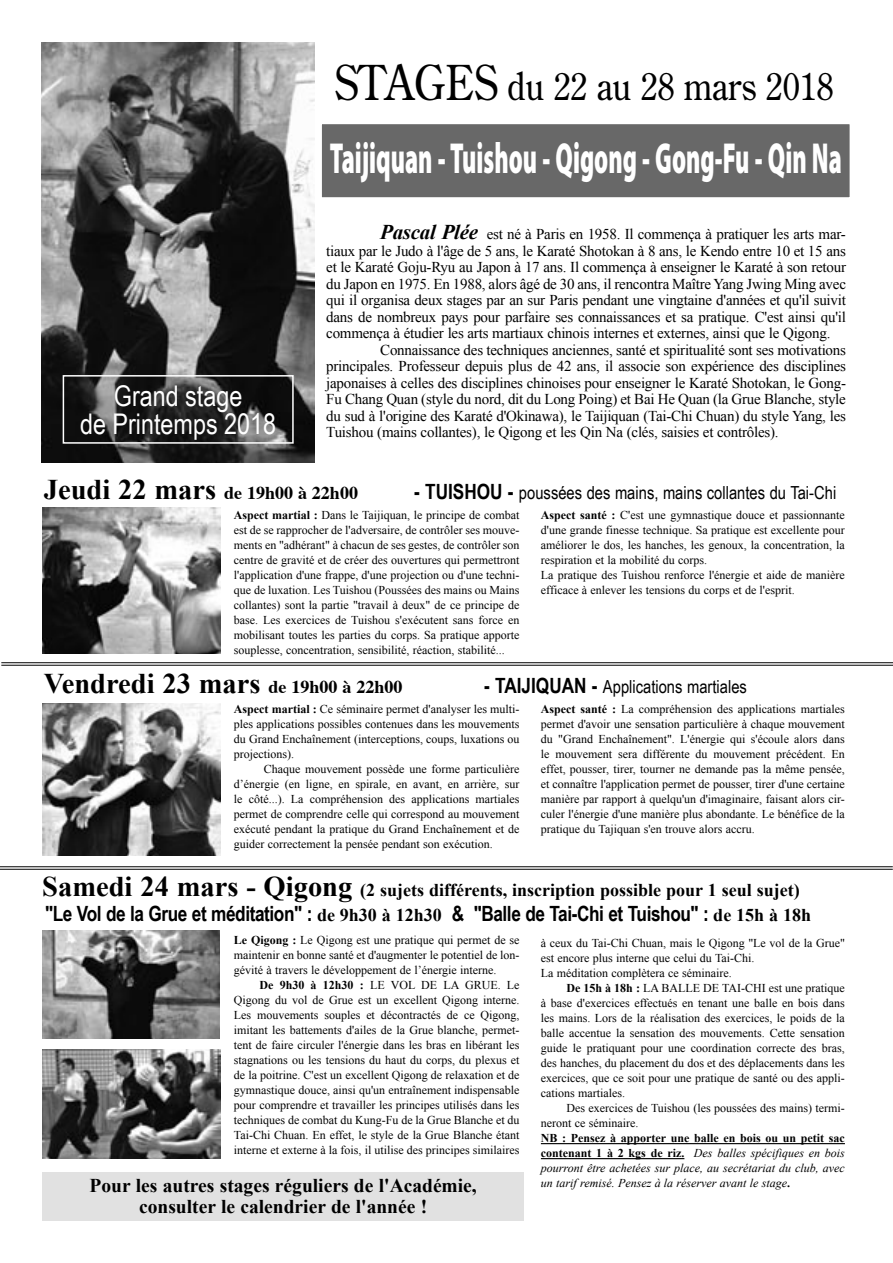
<style>
.page{position:relative;width:893px;height:1263px;background:#fff}
.page>*{position:absolute;margin:0;border:0;box-sizing:border-box;transform-origin:0 0}
.t1{font:900 43.65px "Myriad Pro";color:#fff;scale:.55 1}
.t2{font:37.5px "Century Old Style Std";color:#000;scale:.9 1}
.t3{font:700 28.5px "Times New Roman";color:#000}
.t4{font:28.5px "Arial Narrow";color:#fff}
.t5{font:700 21px "Arial Narrow";letter-spacing:-.02em;color:#000}
.t6{font:700 19.5px "Times New Roman";color:#000}
.t7{font:18px "Arial Narrow";color:#000}
.t8{font:700 18px "Times New Roman";color:#000}
.t9{font:700 18px "Times";color:#000}
.t10{font:15px/16.5px "Times New Roman";letter-spacing:-.015em;color:#000;text-align:justify}
.t11{font:12px/15px "Times New Roman";color:#000;text-align:justify}
.t12{font:italic 12px/15px "Times New Roman";color:#000;text-align:justify}
.s1{font-size:48px}
.s2{font-weight:700;font-style:italic;font-size:21px}
.s3{font-family:"Times New Roman";font-size:28.5px}
.s4{font-weight:700;font-size:21px}
.s5{font-weight:700}
.s6{font-family:"Times";font-size:18px}
.s7{font-size:28.5px}
.s8{font-family:"Times New Roman";font-size:18px}
.s9{font-weight:700;font-style:normal}
</style>
<div class="page">
<img style="left:42px;top:43px;width:273px;height:420px">
<hr style="left:0;top:866px;width:893px;height:1px;background:#000">
<hr style="left:0;top:869px;width:893px;height:1px;background:#000">
<hr style="left:1px;top:662px;width:892px;height:1px;background:#000">
<hr style="left:1px;top:665px;width:892px;height:1px;background:#000">
<img style="left:42px;top:508px;width:178px;height:146px">
<hr style="left:541px;top:1143px;width:304px;height:1px;background:#000">
<hr style="left:541px;top:1158px;width:143px;height:1px;background:#000">
<img style="left:42px;top:703px;width:178px;height:153px">
<div style="left:320px;top:123px;width:531px;height:76px;background:#686868"></div>
<div style="left:319px;top:121px;width:534px;height:79px;border:3px solid #fff"></div>
<img style="left:43px;top:1050px;width:177px;height:108px">
<img style="left:43px;top:931px;width:177px;height:108px">
<div style="left:63px;top:375px;width:231px;height:69px;border:2px solid #fff"></div>
<div style="left:43px;top:1172px;width:481px;height:48px;background:#e1e1e1"></div>
<p class="t2" style="left:334px;top:63px;width:556px"><span class="s1">STAGES</span> du 22 au 28 mars 2018</p>
<p class="t4" style="left:114px;top:379px;width:130px">Grand stage</p>
<p class="t4" style="left:80px;top:408px;width:198px">de Printemps 2018</p>
<p class="t1" style="left:330px;top:134px;width:933px">Taijiquan - Tuishou - Qigong - Gong-Fu - Qin Na</p>
<p class="t10" style="left:326px;top:226px;width:521px;text-indent:54px"><span class="s2">Pascal Plée</span> est né à Paris en 1958. Il commença à pratiquer les arts mar&shy;tiaux par le Judo à l'âge de 5 ans, le Karaté Shotokan à 8 ans, le Kendo entre 10 et 15 ans et le Karaté Goju-Ryu au Japon à 17 ans. Il commença à enseigner le Karaté à son retour du Japon en 1975. En 1988, alors âgé de 30 ans, il rencontra Maître Yang Jwing Ming avec qui il organisa deux stages par an sur Paris pendant une vingtaine d'années et qu'il suivit dans de nombreux pays pour parfaire ses connaissances et sa pratique. C'est ainsi qu'il commença à étudier les arts martiaux chinois internes et externes, ainsi que le Qigong.</p>
<p class="t10" style="left:326px;top:341px;width:521px;text-indent:54px">Connaissance des techniques anciennes, santé et spiritualité sont ses motivations principales. Professeur depuis plus de 42 ans, il associe son expérience des disciplines japonaises à celles des disciplines chinoises pour enseigner le Karaté Shotokan, le Gong-Fu Chang Quan (style du nord, dit du Long Poing) et Bai He Quan (la Grue Blanche, style du sud à l'origine des Karaté d'Okinawa), le Taijiquan (Tai-Chi Chuan) du style Yang, les Tuishou (mains collantes), le Qigong et les Qin Na (clés, saisies et contrôles).</p>
<p class="t9" style="left:44px;top:476px;width:316px"><span class="s3">Jeudi 22 mars</span> de 19h00 à 22h00</p>
<p class="t7" style="left:414px;top:483px;width:424px"><span class="s4">- TUISHOU -</span> poussées des mains, mains collantes du Tai-Chi</p>
<p class="t11" style="left:234px;top:507px;width:287px"><span class="s5">Aspect martial :</span> Dans le Taijiquan, le principe de combat est de se rapprocher de l'adversaire, de contrôler ses mouve&shy;ments en "adhérant" à chacun de ses gestes, de contrôler son centre de gravité et de créer des ouvertures qui permettront l'application d'une frappe, d'une projection ou d'une techni&shy;que de luxation. Les Tuishou (Poussées des mains ou Mains collantes) sont la partie "travail à deux" de ce principe de base. Les exercices de Tuishou s'exécutent sans force en mobilisant toutes les parties du corps. Sa pratique apporte souplesse, concentration, sensibilité, réaction, stabilité...</p>
<p class="t11" style="left:541px;top:507px;width:306px;text-align:left"><span class="s5">Aspect santé :</span> C'est une gymnastique douce et passionnante d'une grande finesse technique. Sa pratique est excellente pour améliorer le dos, les hanches, les genoux, la concentration, la respiration et la mobilité du corps.<br>La pratique des Tuishou renforce l'énergie et aide de manière efficace à enlever les tensions du corps et de l'esprit.</p>
<p class="t3" style="left:44px;top:663px;width:360px">Vendredi 23 mars <span class="s6">de 19h00 à 22h00</span></p>
<p class="t7" style="left:484px;top:676px;width:264px"><span class="s4">- TAIJIQUAN -</span> Applications martiales</p>
<p class="t11" style="left:234px;top:702px;width:287px"><span class="s5">Aspect martial :</span> Ce séminaire permet d'analyser les multi&shy;ples applications possibles contenues dans les mouvements du Grand Enchaînement (interceptions, coups, luxations ou projections).</p>
<p class="t11" style="left:234px;top:762px;width:287px;text-indent:30px">Chaque mouvement possède une forme particulière d’énergie (en ligne, en spirale, en avant, en arrière, sur le côté...). La compréhension des applications martiales permet de comprendre celle qui correspond au mouvement exécuté pendant la pratique du Grand Enchaînement et de guider correctement la pensée pendant son exécution.</p>
<p class="t11" style="left:541px;top:702px;width:306px"><span class="s5">Aspect santé :</span> La compréhension des applications martiales permet d'avoir une sensation particulière à chaque mouvement du "Grand Enchaînement". L'énergie qui s'écoule alors dans le mouvement sera différente du mouvement précédent. En effet, pousser, tirer, tourner ne demande pas la même pensée, et connaître l'application permet de pousser, tirer d'une certaine manière par rapport à quelqu'un d'imaginaire, faisant alors cir&shy;culer l'énergie d'une manière plus abondante. Le bénéfice de la pratique du Tajiquan s'en trouve alors accru.</p>
<p class="t8" style="left:42px;top:878px;width:759px"><span class="s7">Samedi 24 mars - Qigong</span> (2 sujets différents, inscription possible pour 1 seul sujet)</p>
<p class="t11" style="left:234px;top:932px;width:287px"><span class="s5">Le Qigong :</span> Le Qigong est une pratique qui permet de se maintenir en bonne santé et d'augmenter le potentiel de lon&shy;gévité à travers le développement de l’énergie interne.</p>
<p class="t11" style="left:234px;top:977px;width:287px;text-indent:26px"><span class="s5">De 9h30 à 12h30 :</span> LE VOL DE LA GRUE. Le Qigong du vol de Grue est un excellent Qigong interne.<br>Les mouvements souples et décontractés de ce Qigong, imitant les battements d'ailes de la Grue blanche, permet&shy;tent de faire circuler l'énergie dans les bras en libérant les stagnations ou les tensions du haut du corps, du plexus et de la poitrine. C'est un excellent Qigong de relaxation et de gymnastique douce, ainsi qu'un entraînement indispensable pour comprendre et travailler les principes utilisés dans les techniques de combat du Kung-Fu de la Grue Blanche et du Tai-Chi Chuan. En effet, le style de la Grue Blanche étant interne et externe à la fois, il utilise des principes similaires</p>
<p class="t5" style="left:45px;top:901px;width:768px">"Le Vol de la Grue et méditation" : <span class="s8">de 9h30 à 12h30</span> &amp; "Balle de Tai-Chi et Tuishou" : <span class="s8">de 15h à 18h</span></p>
<p class="t11" style="left:541px;top:935px;width:306px">à ceux du Tai-Chi Chuan, mais le Qigong "Le vol de la Grue" est encore plus interne que celui du Tai-Chi.</p>
<p class="t11" style="left:541px;top:965px;width:192px">La méditation complètera ce séminaire.</p>
<p class="t11" style="left:541px;top:980px;width:305px;text-indent:26px"><span class="s5">De 15h à 18h :</span> LA BALLE DE TAI-CHI est une pratique à base d'exercices effectués en tenant une balle en bois dans les mains. Lors de la réalisation des exercices, le poids de la balle accentue la sensation des mouvements. Cette sensation guide le pratiquant pour une coordination correcte des bras, des hanches, du placement du dos et des déplacements dans les exercices, que ce soit pour une pratique de santé ou des appli&shy;cations martiales.</p>
<p class="t11" style="left:541px;top:1100px;width:305px;text-indent:26px">Des exercices de Tuishou (les poussées des mains) termi&shy;neront ce séminaire.</p>
<p class="t12" style="left:541px;top:1130px;width:306px"><span class="s9">NB : Pensez à apporter une balle en bois ou un petit sac contenant 1 à 2 kgs de riz.</span> Des balles spécifiques en bois pourront être achetées sur place, au secrétariat du club, avec un tarif remisé. Pensez à la réserver avant le stage<span class="s9">.</span></p>
<p class="t6" style="left:90px;top:1172px;width:389px">Pour les autres stages réguliers de l'Académie,</p>
<p class="t6" style="left:139px;top:1193px;width:290px">consulter le calendrier de l'année !</p>
</div>
